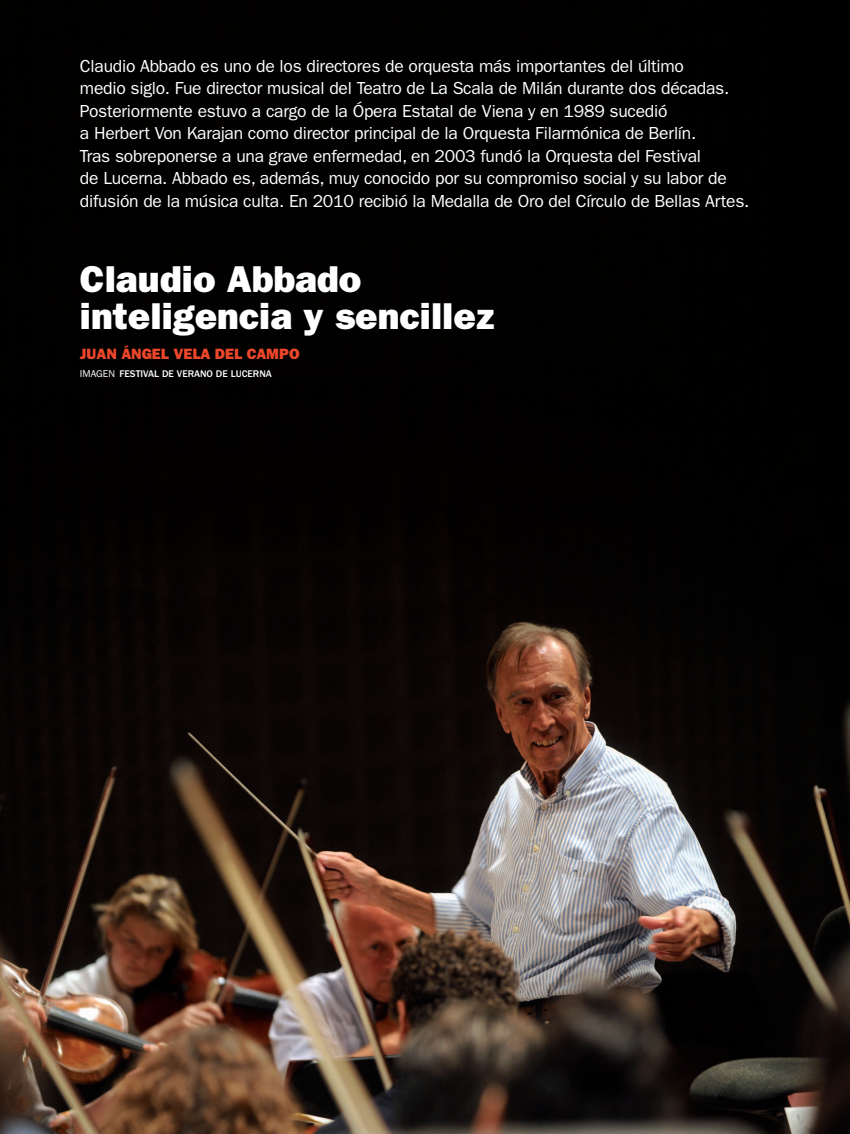
<style>
.page{position:relative;width:850px;height:1134px;background:#fff}
.page>*{position:absolute;margin:0;border:0;box-sizing:border-box;transform-origin:0 0}
.t1{font:37.5px/37.5px "ITC Franklin Gothic Std Hvy";color:#fff}
.t2{font:17.5px/22.5px "ITC Franklin Gothic Std";letter-spacing:-.015em;color:#fff}
.t3{font:15px "ITC Franklin Gothic Std Hvy";color:#ed472b}
.t4{font:500 10px "ITC Franklin Gothic Std";color:#fff}
.s1{font-weight:400}
</style>
<div class="page">
<img style="left:0;top:0;width:850px;height:1134px">
<p class="t2" style="left:80px;top:54px;width:671px">Claudio Abbado es uno de los directores de orquesta más importantes del último<br>medio siglo. Fue director musical del Teatro de La Scala de Milán durante dos décadas.<br>Posteriormente estuvo a cargo de la Ópera Estatal de Viena y en 1989 sucedió<br>a Herbert Von Karajan como director principal de la Orquesta Filarmónica de Berlín.<br>Tras sobreponerse a una grave enfermedad, en 2003 fundó la Orquesta del Festival<br>de Lucerna. Abbado es, además, muy conocido por su compromiso social y su labor de difusión de la música culta. En 2010 recibió la Medalla de Oro del Círculo de Bellas Artes.</p>
<h1 class="t1" style="left:80px;top:260px;width:416px">Claudio Abbado inteligencia y sencillez</h1>
<p class="t3" style="left:80px;top:345px;width:221px">Juan Ángel Vela del Campo</p>
<p class="t4" style="left:80px;top:368px;width:193px"><span class="s1">imagen</span> FESTIVAL DE VERANO DE LUCERNA</p>
</div>
